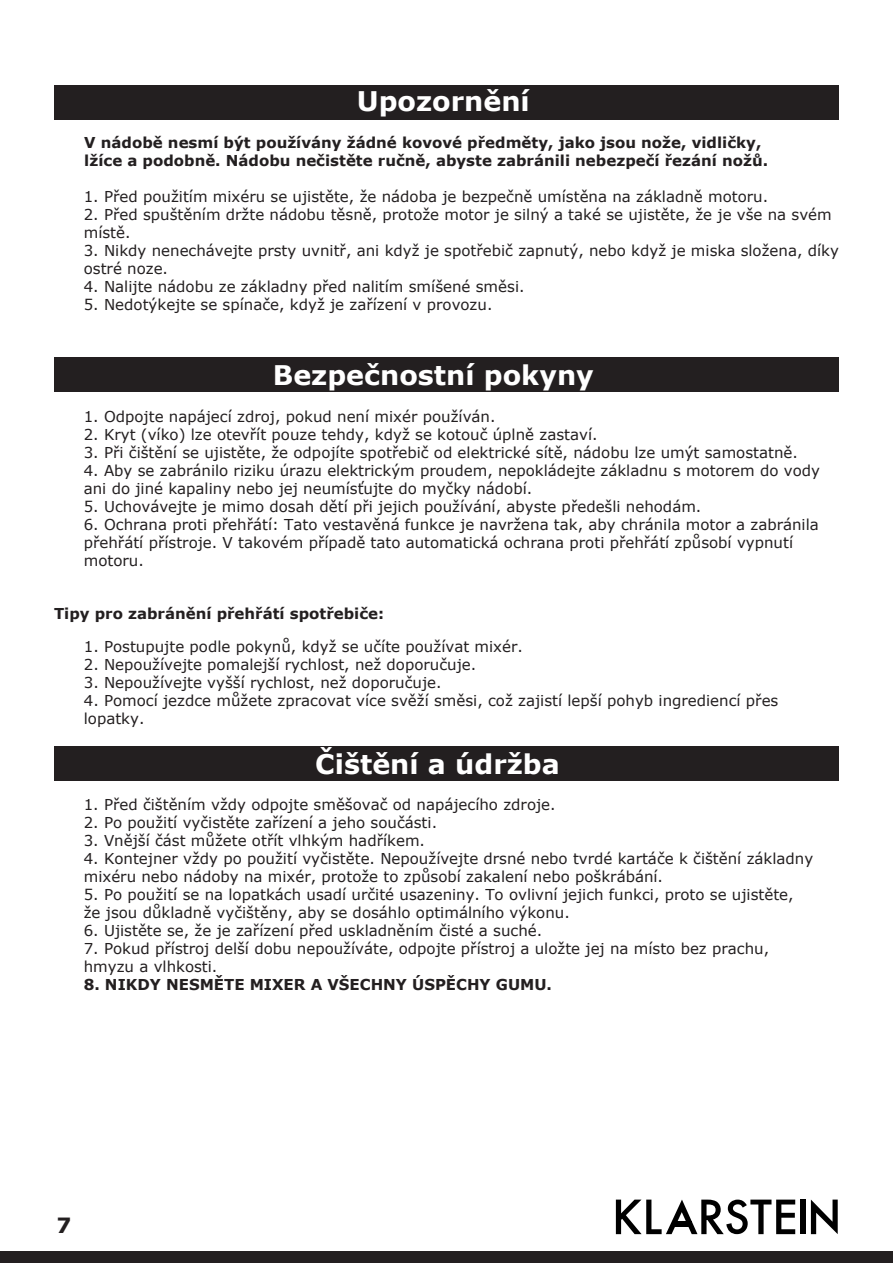
<style>
.page{position:relative;width:893px;height:1263px;background:#fff}
.page>*{position:absolute;margin:0;border:0;box-sizing:border-box;transform-origin:0 0}
.t1{font:700 27px "Verdana";color:#fff}
.t2{font:700 27px "Verdana";color:#fff}
.t3{font:700 21px "Verdana";color:#231f20}
.t4{font:15px/18px "Verdana";color:#231f20}
.t5{font:700 15px/18px "Verdana";color:#231f20}
.s1{font-style:inherit}
</style>
<div class="page">
<div style="left:54px;top:85px;width:785px;height:34px;background:#231f20"></div>
<div style="left:54px;top:357px;width:785px;height:34px;background:#231f20"></div>
<div style="left:54px;top:747px;width:785px;height:34px;background:#231f20"></div>
<div style="left:0;top:1251px;width:893px;height:12px;background:#231f20"></div>
<svg style="left:616px;top:1199px;width:222px;height:36px"></svg>
<h1 class="t2" style="left:357px;top:82px;width:175px">Upozorn<span class="s1">ě</span>n<span class="s1">í</span></h1>
<p class="t5" style="left:84px;top:133px;width:685px">V nádobě nesmí být používány žádné kovové předměty, jako jsou nože, vidličky, lžíce a podobně. Nádobu nečistěte ručně, abyste zabránili nebezpečí řezání nožů.</p>
<p class="t4" style="left:84px;top:187px;width:686px">1. Před použitím mixéru se ujistěte, že nádoba je bezpečně umístěna na základně motoru.</p>
<p class="t4" style="left:84px;top:205px;width:749px">2. Před spuštěním držte nádobu těsně, protože motor je silný a také se ujistěte, že je vše na svém místě.</p>
<p class="t4" style="left:84px;top:241px;width:757px">3. Nikdy nenechávejte prsty uvnitř, ani když je spotřebič zapnutý, nebo když je miska složena, díky ostré noze.</p>
<p class="t4" style="left:84px;top:277px;width:442px">4. Nalijte nádobu ze základny před nalitím smíšené směsi.</p>
<p class="t4" style="left:84px;top:295px;width:410px">5. Nedotýkejte se spínače, když je zařízení v provozu.</p>
<h1 class="t1" style="left:273px;top:356px;width:323px">Bezpečnostní pokyny</h1>
<p class="t4" style="left:84px;top:407px;width:413px">1. Odpojte napájecí zdroj, pokud není mixér používán.</p>
<p class="t4" style="left:84px;top:425px;width:515px">2. Kryt (víko) lze otevřít pouze tehdy, když se kotouč úplně zastaví.</p>
<p class="t4" style="left:84px;top:443px;width:716px">3. Při čištění se ujistěte, že odpojíte spotřebič od elektrické sítě, nádobu lze umýt samostatně.</p>
<p class="t4" style="left:84px;top:461px;width:738px">4. Aby se zabránilo riziku úrazu elektrickým proudem, nepokládejte základnu s motorem do vody ani do jiné kapaliny nebo jej neumísťujte do myčky nádobí.</p>
<p class="t4" style="left:84px;top:497px;width:619px">5. Uchovávejte je mimo dosah dětí při jejich používání, abyste předešli nehodám.</p>
<p class="t4" style="left:84px;top:515px;width:737px">6. Ochrana proti přehřátí: Tato vestavěná funkce je navržena tak, aby chránila motor a zabránila přehřátí přístroje. V takovém případě tato automatická ochrana proti přehřátí způsobí vypnutí motoru.</p>
<p class="t5" style="left:54px;top:604px;width:332px">Tipy pro zabránění přehřátí spotřebiče:</p>
<p class="t4" style="left:84px;top:637px;width:441px">1. Postupujte podle pokynů, když se učíte používat mixér.</p>
<p class="t4" style="left:84px;top:655px;width:394px">2. Nepoužívejte pomalejší rychlost, než doporučuje.</p>
<p class="t4" style="left:84px;top:673px;width:359px">3. Nepoužívejte vyšší rychlost, než doporučuje.</p>
<p class="t4" style="left:84px;top:691px;width:696px">4. Pomocí jezdce můžete zpracovat více svěží směsi, což zajistí lepší pohyb ingrediencí přes lopatky.</p>
<h1 class="t1" style="left:315px;top:745px;width:246px">Čištění a údržba</h1>
<p class="t4" style="left:84px;top:795px;width:473px">1. Před čištěním vždy odpojte směšovač od napájecího zdroje.</p>
<p class="t4" style="left:84px;top:813px;width:355px">2. Po použití vyčistěte zařízení a jeho součásti.</p>
<p class="t4" style="left:84px;top:831px;width:343px">3. Vnější část můžete otřít vlhkým hadříkem.</p>
<p class="t4" style="left:84px;top:849px;width:731px">4. Kontejner vždy po použití vyčistěte. Nepoužívejte drsné nebo tvrdé kartáče k čištění základny mixéru nebo nádoby na mixér, protože to způsobí zakalení nebo poškrábání.</p>
<p class="t4" style="left:84px;top:885px;width:711px">5. Po použití se na lopatkách usadí určité usazeniny. To ovlivní jejich funkci, proto se ujistěte, že jsou důkladně vyčištěny, aby se dosáhlo optimálního výkonu.</p>
<p class="t4" style="left:84px;top:921px;width:460px">6. Ujistěte se, že je zařízení před uskladněním čisté a suché.</p>
<p class="t4" style="left:84px;top:939px;width:687px">7. Pokud přístroj delší dobu nepoužíváte, odpojte přístroj a uložte jej na místo bez prachu, hmyzu a vlhkosti.</p>
<p class="t5" style="left:84px;top:975px;width:470px">8. NIKDY NESMĚTE MIXER A VŠECHNY ÚSPĚCHY GUMU.</p>
<h2 class="t3" style="left:57px;top:1211px;width:16px">7</h2>
</div>
